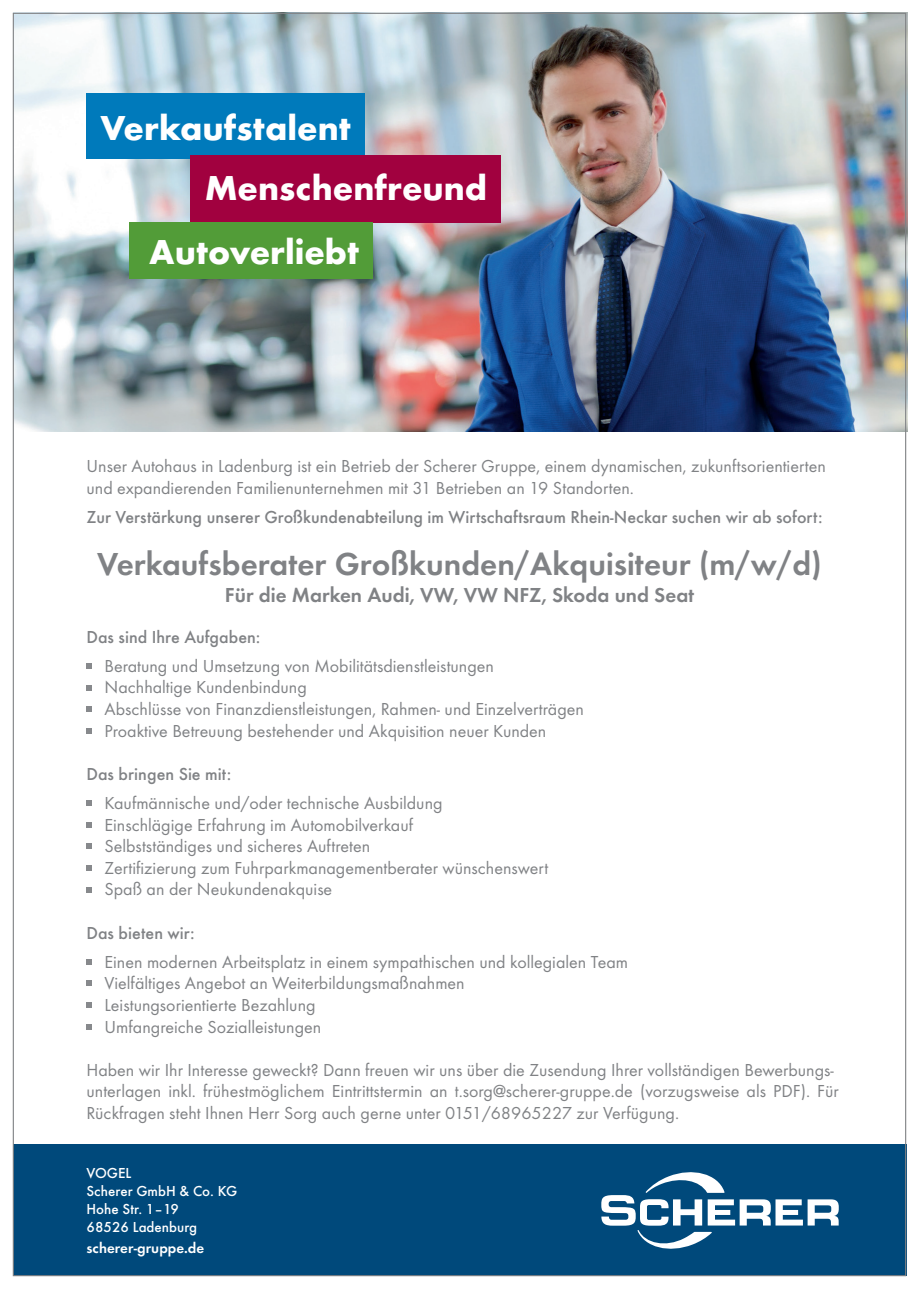
<style>
.page{position:relative;width:919px;height:1289px;background:#fff}
.page>*{position:absolute;margin:0;border:0;box-sizing:border-box;transform-origin:0 0}
.t1{font:700 35.85px/63.6px "Futura T";color:#fff}
.t2{font:600 33px "Futura T";color:#808285}
.t3{font:600 21px "Futura T";color:#808285}
.t4{font:18px/21.6px "Futura T";color:#808285}
.t5{font:500 18px "Futura T";color:#808285}
.t6{font:500 15px/18px "Futura T";color:#fff}
.t7{font:600 15px "Futura T";color:#fff}
</style>
<div class="page">
<img style="left:15px;top:13px;width:892px;height:419px">
<div style="left:13px;top:1144px;width:893px;height:132px;background:#00497b"></div>
<svg style="left:601px;top:1172px;width:237px;height:77px"></svg>
<div style="left:86px;top:94px;width:278px;height:65px;background:#007abb"></div>
<div style="left:190px;top:155px;width:310px;height:67px;background:#a1013f"></div>
<svg style="left:86px;top:663px;width:6px;height:6px"></svg>
<svg style="left:86px;top:685px;width:6px;height:5px"></svg>
<svg style="left:86px;top:706px;width:6px;height:6px"></svg>
<svg style="left:86px;top:728px;width:6px;height:5px"></svg>
<svg style="left:86px;top:800px;width:6px;height:6px"></svg>
<svg style="left:86px;top:822px;width:6px;height:5px"></svg>
<svg style="left:86px;top:843px;width:6px;height:6px"></svg>
<svg style="left:86px;top:865px;width:6px;height:5px"></svg>
<svg style="left:86px;top:887px;width:6px;height:5px"></svg>
<svg style="left:86px;top:959px;width:6px;height:5px"></svg>
<svg style="left:86px;top:980px;width:6px;height:6px"></svg>
<svg style="left:86px;top:1002px;width:6px;height:6px"></svg>
<svg style="left:86px;top:1024px;width:6px;height:5px"></svg>
<div style="left:129px;top:222px;width:244px;height:57px;background:#529c38"></div>
<h1 class="t1" style="left:100px;top:96px;width:252px">Verkaufstalent</h1>
<h1 class="t1" style="left:149px;top:156px;width:339px;text-indent:55px">Menschenfreund<br>Autoverliebt</h1>
<p class="t4" style="left:86px;top:455px;width:740px">Unser Autohaus in Ladenburg ist ein Betrieb der Scherer Gruppe, einem dynamischen, zukunftsorientierten und expandierenden Familienunternehmen mit 31 Betrieben an 19 Standorten.</p>
<p class="t5" style="left:86px;top:506px;width:737px">Zur Verstärkung unserer Großkundenabteilung im Wirtschaftsraum Rhein-Neckar suchen wir ab sofort:</p>
<h2 class="t2" style="left:97px;top:544px;width:726px">Verkaufsberater Großkunden/Akquisiteur (m/w/d)</h2>
<p class="t3" style="left:225px;top:582px;width:470px">Für die Marken Audi, VW, VW NFZ, Skoda und Seat</p>
<p class="t5" style="left:86px;top:626px;width:175px">Das sind Ihre Aufgaben:</p>
<p class="t4" style="left:104px;top:655px;width:481px">Beratung und Umsetzung von Mobilitätsdienstleistungen Nachhaltige Kundenbindung<br>Abschlüsse von Finanzdienstleistungen, Rahmen- und Einzelverträgen Proaktive Betreuung bestehender und Akquisition neuer Kunden</p>
<p class="t5" style="left:86px;top:763px;width:146px">Das bringen Sie mit:</p>
<p class="t4" style="left:104px;top:792px;width:445px">Kaufmännische und/oder technische Ausbildung<br>Einschlägige Erfahrung im Automobilverkauf<br>Selbstständiges und sicheres Auftreten<br>Zertifizierung zum Fuhrparkmanagementberater wünschenswert Spaß an der Neukundenakquise</p>
<p class="t5" style="left:86px;top:922px;width:110px">Das bieten wir:</p>
<p class="t4" style="left:104px;top:950px;width:525px">Einen modernen Arbeitsplatz in einem sympathischen und kollegialen Team Vielfältiges Angebot an Weiterbildungsmaßnahmen<br>Leistungsorientierte Bezahlung<br>Umfangreiche Sozialleistungen</p>
<p class="t4" style="left:86px;top:1058px;width:753px">Haben wir Ihr Interesse geweckt? Dann freuen wir uns über die Zusendung Ihrer vollständigen Bewerbungs&shy;unterlagen inkl. frühestmöglichem Eintrittstermin an t.sorg@scherer-gruppe.de (vorzugsweise als PDF). Für<br>Rückfragen steht Ihnen Herr Sorg auch gerne unter 0151/68965227 zur Verfügung.</p>
<p class="t6" style="left:86px;top:1163px;width:152px">VOGEL<br>Scherer GmbH &amp; Co. KG<br>Hohe Str. 1–19<br>68526 Ladenburg</p>
<p class="t7" style="left:86px;top:1239px;width:119px">scherer-gruppe.de</p>
</div>
